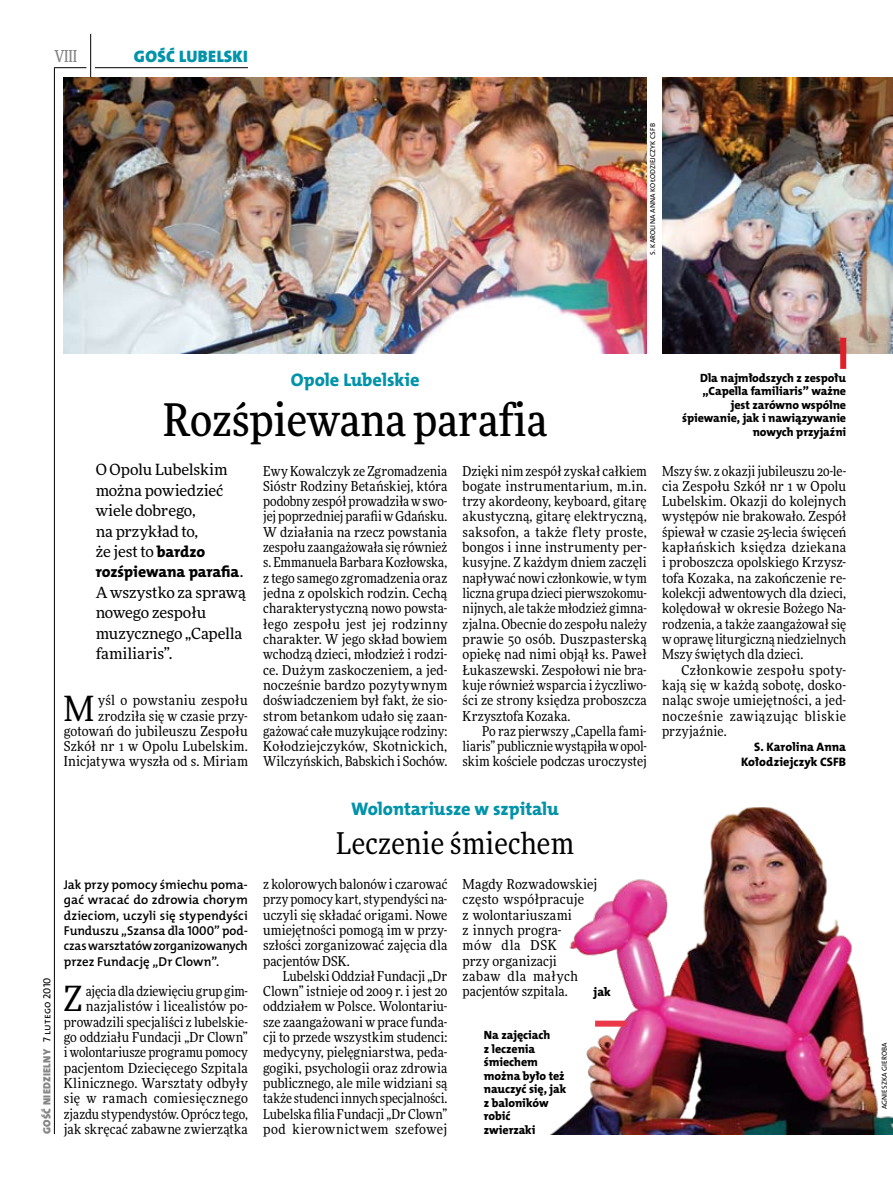
<style>
.page{position:relative;width:893px;height:1191px;background:#fff}
.page>*{position:absolute;margin:0;border:0;box-sizing:border-box;transform-origin:0 0}
.t1{font:500 45px "Freeday Narrow";color:#000}
.t2{font:34.8px "Freeday Narrow News";color:#000}
.t3{font:30px "Freeday Narrow News";letter-spacing:.01em;color:#000}
.t4{font:18.3px "The Mix HP8 Ex Bld";letter-spacing:.01em;color:#0093aa}
.t5{font:16.65px "The Mix HP9 Blk";letter-spacing:.02em;color:#0093aa}
.t6{font:500 16.5px "Freeday Narrow";color:#858486;scale:.9 1}
.t7{font:15.75px "The Mix HP8 Ex Bld";color:#000}
.t8{font:15.45px/20.4px "Freeday News";letter-spacing:-.01em;color:#000}
.t9{font:13.65px/15.3px "Freeday Narrow News";letter-spacing:.01em;color:#000;text-align:justify}
.t10{font:12.9px/15.3px "The Mix HP6 Se Bld";letter-spacing:-.01em;color:#000;text-align:justify}
.t11{font:12.3px/15.3px "The Mix HP8 Ex Bld";letter-spacing:.005em;color:#000;text-align:right}
.t12{font:12px/13.5px "The Mix HP8 Ex Bld";letter-spacing:-.005em;color:#000;text-align:right}
.t13{font:10.5px "The Mix HP9 Blk";letter-spacing:.025em;color:#858486}
.t14{font:7.2px "The Mix HP5 Plain";letter-spacing:.015em;color:#000}
.s1{font-family:"The Mix HP5 Plain";color:#000}
.s2{font-family:"The Mix HP8 Ex Bld";font-size:15.75px}
.s3{font-family:"Freeday News";font-size:15.45px}
</style>
<div class="page">
<hr style="left:54px;top:67px;width:1px;height:1067px;background:#000">
<hr style="left:90px;top:34px;width:1px;height:43px;background:#000">
<hr style="left:54px;top:67px;width:32px;height:1px;background:#000">
<hr style="left:95px;top:67px;width:153px;height:1px;background:#000">
<img style="left:551px;top:807px;width:342px;height:327px">
<img style="left:64px;top:77px;width:583px;height:276px">
<img style="left:662px;top:77px;width:231px;height:276px">
<div style="left:840px;top:338px;width:6px;height:31px;background:#df1f2a"></div>
<div style="left:595px;top:1020px;width:31px;height:6px;background:#eb3848"></div>
<p class="t6" style="left:54px;top:46px;width:27px">VIII</p>
<p class="t5" style="left:134px;top:46px;width:115px">GOŚĆ LUBELSKI</p>
<p class="t14" style="left:648px;top:255px;width:132px;rotate:-90deg">s. Karolina Anna Kołodziejczyk CSFB</p>
<p class="t13" style="left:40px;top:1134px;width:158px;rotate:-90deg">GOŚĆ NIEDZIELNY <span class="s1">7 lutego 2010</span></p>
<h3 class="t4" style="left:291px;top:368px;width:130px">Opole Lubelskie</h3>
<h1 class="t1" style="left:163px;top:392px;width:386px">Rozśpiewana parafia</h1>
<p class="t8" style="left:96px;top:459px;width:133px">O Opolu Lubelskim można powiedzieć wiele dobrego,<br>na przykład to,<br>że jest to <span class="s2">bardzo</span></p>
<p class="t7" style="left:96px;top:562px;width:149px">rozśpiewana parafia<span class="s3">.</span></p>
<p class="t8" style="left:96px;top:582px;width:152px">A wszystko za sprawą nowego zespołu muzycznego „Capella familiaris”.</p>
<p class="t9" style="left:263px;top:463px;width:186px">Ewy Kowalczyk ze Zgromadzenia Sióstr Rodziny Betańskiej, która podobny zespół prowadziła w swo&shy;jej poprzedniej parafii w Gdańsku.<br>W działania na rzecz powstania zespołu zaangażowała się również s. Emmanuela Barbara Kozłowska, z tego samego zgromadzenia oraz jedna z opolskich rodzin. Cechą charakterystyczną nowo powsta&shy;łego zespołu jest jej rodzinny charakter. W jego skład bowiem wchodzą dzieci, młodzież i rodzi&shy;ce. Dużym zaskoczeniem, a jed&shy;nocześnie bardzo pozytywnym doświadczeniem był fakt, że sio&shy;strom betankom udało się zaan&shy;gażować całe muzykujące rodziny:<br>Kołodziejczyków, Skotnickich, Wilczyńskich, Babskich i Sochów.</p>
<p class="t9" style="left:463px;top:463px;width:186px">Dzięki nim zespół zyskał całkiem bogate instrumentarium, m.in. trzy akordeony, keyboard, gitarę akustyczną, gitarę elektryczną, saksofon, a także flety proste, bongos i inne instrumenty per&shy;kusyjne. Z każdym dniem zaczęli napływać nowi członkowie, w tym liczna grupa dzieci pierwszokomu&shy;nijnych, ale także młodzież gimna&shy;zjalna. Obecnie do zespołu należy prawie 50 osób. Duszpasterską opiekę nad nimi objął ks. Paweł Łukaszewski. Zespołowi nie bra&shy;kuje również wsparcia i życzliwo&shy;ści ze strony księdza proboszcza Krzysztofa Kozaka.</p>
<p class="t9" style="left:64px;top:692px;width:186px;text-align:right">yśl o powstaniu zespołu zrodziła się w czasie przy&shy;gotowań do jubileuszu Zespołu<br>Szkół nr 1 w Opolu Lubelskim.<br>Inicjatywa wyszła od s. Miriam</p>
<h2 class="t2" style="left:64px;top:686px;width:32px">M</h2>
<p class="t9" style="left:463px;top:723px;width:186px;text-indent:20px">Po raz pierwszy „Capella fami&shy;liaris” publicznie wystąpiła w opol&shy;skim kościele podczas uroczystej</p>
<h3 class="t4" style="left:351px;top:796px;width:209px">Wolontariusze w szpitalu</h3>
<h3 class="t3" style="left:336px;top:824px;width:239px">Leczenie śmiechem</h3>
<p class="t12" style="left:682px;top:371px;width:165px">Dla najmłodszych z zespołu „Capella familiaris” ważne jest zarówno wspólne śpiewanie, jak i nawiązywanie nowych przyjaźni</p>
<p class="t9" style="left:662px;top:463px;width:186px">Mszy św. z okazji jubileuszu 20-le&shy;cia Zespołu Szkół nr 1 w Opolu Lubelskim. Okazji do kolejnych występów nie brakowało. Zespół śpiewał w czasie 25-lecia święceń kapłańskich księdza dziekana i proboszcza opolskiego Krzysz&shy;tofa Kozaka, na zakończenie re&shy;kolekcji adwentowych dla dzieci, kolędował w okresie Bożego Na&shy;rodzenia, a także zaangażował się w oprawę liturgiczną niedzielnych Mszy świętych dla dzieci.</p>
<p class="t9" style="left:662px;top:662px;width:186px;text-indent:20px">Członkowie zespołu spoty&shy;kają się w każdą sobotę, dosko&shy;naląc swoje umiejętności, a jed&shy;nocześnie zawiązując bliskie przyjaźnie.</p>
<p class="t11" style="left:741px;top:739px;width:107px">S. Karolina Anna<br>Kołodziejczyk CSFB</p>
<p class="t10" style="left:64px;top:877px;width:186px">Jak przy pomocy śmiechu poma&shy;gać wracać do zdrowia chorym dzieciom, uczyli się stypendyści Funduszu „Szansa dla 1000” pod&shy;czas warsztatów zorganizowanych przez Fundację „Dr Clown”.</p>
<h2 class="t2" style="left:64px;top:977px;width:20px">Z</h2>
<p class="t9" style="left:64px;top:983px;width:186px;text-align:right">ajęcia dla dziewięciu grup gim&shy;nazjalistów i licealistów po&shy;prowadzili specjaliści z lubelskie&shy;go oddziału Fundacji „Dr Clown” i wolontariusze programu pomocy pacjentom Dziecięcego Szpitala<br>Klinicznego. Warsztaty odbyły się w ramach comiesięcznego zjazdu stypendystów. Oprócz tego, jak skręcać zabawne zwierzątka</p>
<p class="t9" style="left:263px;top:876px;width:186px">z kolorowych balonów i czarować przy pomocy kart, stypendyści na&shy;uczyli się składać origami. Nowe umiejętności pomogą im w przy&shy;szłości zorganizować zajęcia dla pacjentów DSK.</p>
<p class="t9" style="left:263px;top:968px;width:186px;text-indent:20px">Lubelski Oddział Fundacji „Dr Clown” istnieje od 2009 r. i jest 20 oddziałem w Polsce. Wolontariu&shy;sze zaangażowani w prace funda&shy;cji to przede wszystkim studenci: medycyny, pielęgniarstwa, peda&shy;gogiki, psychologii oraz zdrowia publicznego, ale mile widziani są także studenci innych specjalności.<br>Lubelska filia Fundacji „Dr Clown” pod kierownictwem szefowej</p>
<p class="t9" style="left:463px;top:876px;width:136px;text-align:left">Magdy Rozwadowskiej często współpracuje<br>z wolontariuszami<br>z innych progra-<br>mów dla DSK<br>przy organizacji zabaw dla małych pacjentów szpitala.</p>
<p class="t11" style="left:593px;top:984px;width:19px">jak</p>
<p class="t12" style="left:484px;top:1028px;width:84px;text-align:left">Na zajęciach<br>z leczenia śmiechem można było też nauczyć się, jak z baloników robić<br>zwierzaki</p>
<p class="t14" style="left:880px;top:1109px;width:68px;rotate:-90deg">Agnieszka Gieroba</p>
</div>
